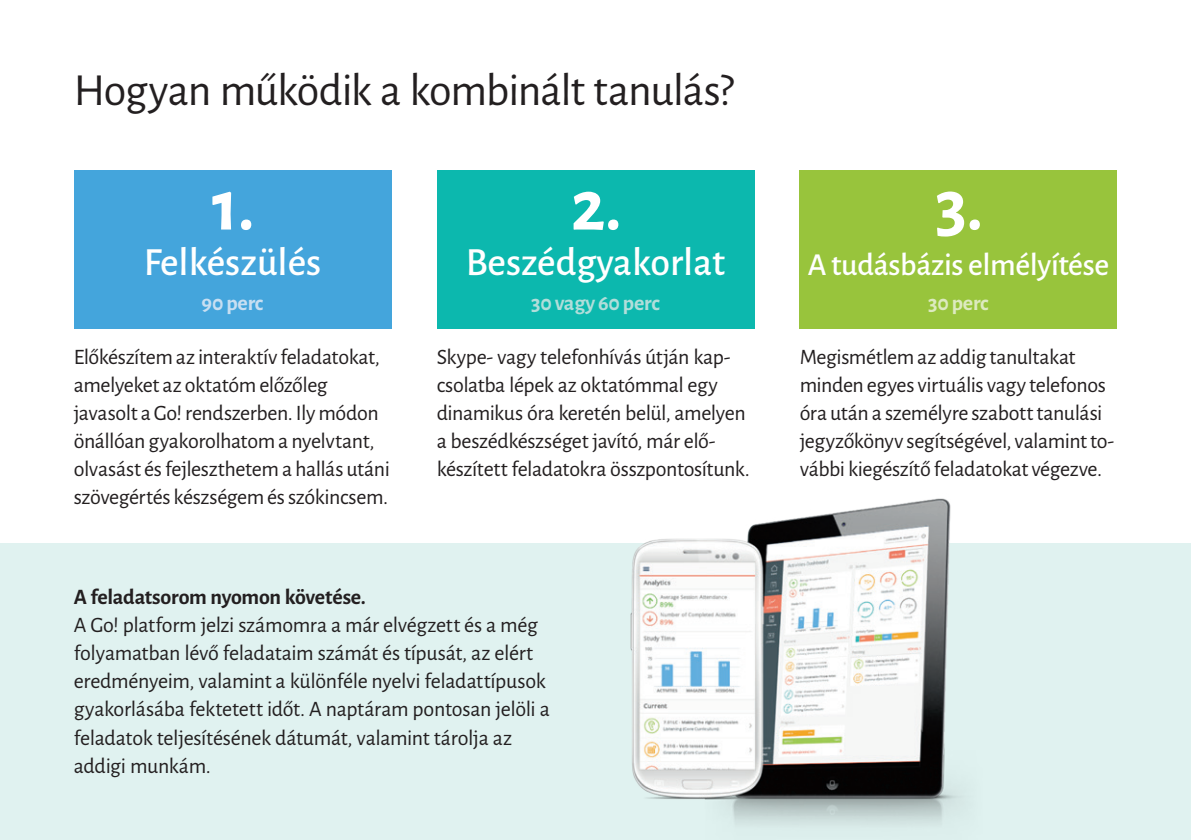
<style>
.page{position:relative;width:1191px;height:840px;background:#fff}
.page>*{position:absolute;margin:0;border:0;box-sizing:border-box;transform-origin:0 0}
.t1{font:700 74px "Alegreya Sans";color:#fff}
.t2{font:46px "Alegreya Sans";letter-spacing:-.025em;color:#231f20}
.t3{font:500 40px "Alegreya Sans";color:#fff}
.t4{font:500 32px "Alegreya Sans";letter-spacing:-.01em;color:#fff}
.t5{font:22px/28px "Alegreya Sans";letter-spacing:-.02em;color:#231f20}
.t6{font:700 22px "Alegreya Sans";letter-spacing:-.015em;color:#231f20}
.t7{font:700 22px "Alegreya Sans";letter-spacing:-.01em;color:#b1deda}
.t8{font:700 22px "Alegreya Sans";letter-spacing:-.01em;color:#ddeac0}
.t9{font:700 22px "Alegreya Sans";letter-spacing:-.01em;color:#c8dff2}
</style>
<div class="page">
<div style="left:0;top:543px;width:1191px;height:296px;background:#e0f2f0"></div>
<div style="left:799px;top:170px;width:318px;height:159px;background:#98c43c"></div>
<div style="left:437px;top:170px;width:317px;height:159px;background:#0cb8ae"></div>
<div style="left:74px;top:170px;width:317px;height:159px;background:#44a5dc"></div>
<img style="left:631px;top:498px;width:333px;height:328px">
<h2 class="t2" style="left:74px;top:59px;width:661px">Hogyan működik a kombinált tanulás?</h2>
<h1 class="t1" style="left:212px;top:151px;width:44px">1.</h1>
<h3 class="t3" style="left:144px;top:234px;width:179px">Felkészülés</h3>
<p class="t9" style="left:202px;top:287px;width:63px">90 perc</p>
<p class="t5" style="left:74px;top:341px;width:318px">Előkészítem az interaktív feladatokat, amelyeket az oktatóm előzőleg javasolt a Go! rendszerben. Ily módon önállóan gyakorolhatom a nyelvtant, olvasást és fejleszthetem a hallás utáni szövegértés készségem és szókincsem.</p>
<h1 class="t1" style="left:570px;top:151px;width:53px">2.</h1>
<h3 class="t3" style="left:466px;top:234px;width:261px">Beszédgyakorlat</h3>
<p class="t7" style="left:531px;top:287px;width:130px">30 vagy 60 perc</p>
<p class="t5" style="left:437px;top:341px;width:314px">Skype- vagy telefonhívás útján kap&shy;csolatba lépek az oktatómmal egy dinamikus óra keretén belül, amelyen a beszédkészséget javító, már elő&shy;készített feladatokra összpontosítunk.</p>
<p class="t6" style="left:74px;top:580px;width:294px">A feladatsorom nyomon követése.</p>
<p class="t5" style="left:74px;top:610px;width:478px">A Go! platform jelzi számomra a már elvégzett és a még folyamatban lévő feladataim számát és típusát, az elért eredményeim, valamint a különféle nyelvi feladattípusok gyakorlásába fektetett időt. A naptáram pontosan jelöli a feladatok teljesítésének dátumát, valamint tárolja az addigi munkám.</p>
<h1 class="t1" style="left:935px;top:151px;width:50px">3.</h1>
<h3 class="t4" style="left:807px;top:242px;width:303px">A tudásbázis elmélyítése</h3>
<p class="t8" style="left:928px;top:287px;width:62px">30 perc</p>
<p class="t5" style="left:799px;top:341px;width:316px">Megismétlem az addig tanultakat minden egyes virtuális vagy telefonos óra után a személyre szabott tanulási jegyzőkönyv segítségével, valamint to&shy;vábbi kiegészítő feladatokat végezve.</p>
</div>
